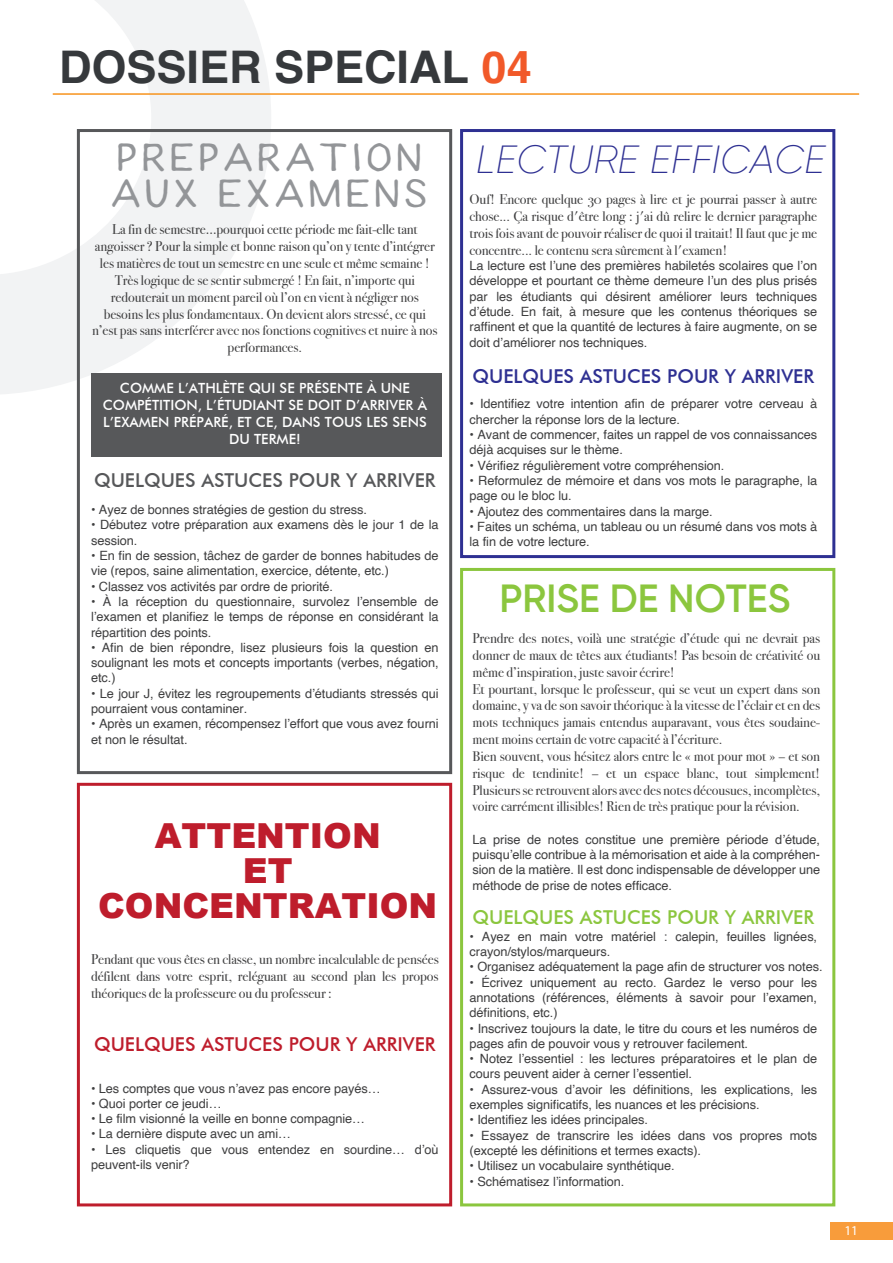
<style>
.page{position:relative;width:893px;height:1263px;background:#fff}
.page>*{position:absolute;margin:0;border:0;box-sizing:border-box;transform-origin:0 0}
.t1{font:700 45px "Helvetica";color:#36393c}
.t2{font:39.15px/36px "Aldi";color:#939598}
.t3{font:italic 200 39.15px "Gilroy";color:#2e3092}
.t4{font:600 39.15px "Gilroy";color:#8bc63e}
.t5{font:34.5px/34.8px "Arial MT Black";color:#be1d2c;text-align:center}
.t6{font:500 19.2px "Futura BT";color:#57585a}
.t7{font:500 19.2px "Futura BT";color:#be1d2c}
.t8{font:500 19.2px "Futura BT";color:#2e3092}
.t9{font:500 19.2px "Futura BT";color:#8bc63e}
.t10{font:14.1px/16.8px "Bodoni Svty Two OSITCTT";letter-spacing:-.005em;color:#3e3e3f;text-align:justify}
.t11{font:500 14.1px/16.8px "Futura BT";color:#fff;text-align:center}
.t12{font:13.5px "Myriad Pro";color:#fff}
.t13{font:12.75px/15.3px "Helvetica";letter-spacing:-.005em;color:#3e3e3f}
.s1{color:#f15929}
</style>
<div class="page">
<svg style="left:0;top:0;width:271px;height:395px;fill:#f2f3f4"></svg>
<div style="left:830px;top:1222px;width:63px;height:18px;background:#f89c3b"></div>
<hr style="left:53px;top:93px;width:806px;height:2px;background:#f7931d">
<div style="left:91px;top:374px;width:350px;height:83px;background:#57585a"></div>
<div style="left:77px;top:129px;width:375px;height:645px;border:3px solid #57585a"></div>
<div style="left:77px;top:783px;width:375px;height:423px;border:3px solid #be1d2c"></div>
<div style="left:460px;top:129px;width:375px;height:429px;border:3px solid #2e3092"></div>
<div style="left:460px;top:568px;width:375px;height:638px;border:3px solid #8bc63e"></div>
<h1 class="t1" style="left:59px;top:40px;width:474px">DOSSIER SPECIAL <span class="s1">04</span></h1>
<h2 class="t2" style="left:109px;top:140px;width:322px">PREPARATION<br>AUX EXAMENS</h2>
<p class="t10" style="left:92px;top:221px;width:347px;text-align:center">La fin de semestre…pourquoi cette période me fait-elle tant angoisser ? Pour la simple et bonne raison qu’on y tente d’intégrer les matières de tout un semestre en une seule et même semaine !<br>Très logique de se sentir submergé ! En fait, n’importe qui redouterait un moment pareil où l’on en vient à négliger nos besoins les plus fondamentaux. On devient alors stressé, ce qui n’est pas sans interférer avec nos fonctions cognitives et nuire à nos performances.</p>
<p class="t11" style="left:103px;top:380px;width:326px">COMME L’ATHLÈTE QUI SE PRÉSENTE À UNE COMPÉTITION, L’ÉTUDIANT SE DOIT D’ARRIVER À L’EXAMEN PRÉPARÉ, ET CE, DANS TOUS LES SENS DU TERME!</p>
<h3 class="t6" style="left:94px;top:468px;width:343px">QUELQUES ASTUCES POUR Y ARRIVER</h3>
<p class="t13" style="left:91px;top:502px;width:277px">• Ayez de bonnes stratégies de gestion du stress.</p>
<p class="t13" style="left:91px;top:518px;width:349px">• Débutez votre préparation aux examens dès le jour 1 de la session.</p>
<p class="t13" style="left:91px;top:548px;width:349px">• En fin de session, tâchez de garder de bonnes habitudes de vie (repos, saine alimentation, exercice, détente, etc.)</p>
<p class="t13" style="left:91px;top:579px;width:244px">• Classez vos activités par ordre de priorité.</p>
<p class="t13" style="left:91px;top:594px;width:349px;text-align:justify">• À la réception du questionnaire, survolez l’ensemble de l’examen et planifiez le temps de réponse en considérant la répartition des points.</p>
<p class="t13" style="left:91px;top:640px;width:349px;text-align:justify">• Afin de bien répondre, lisez plusieurs fois la question en soulignant les mots et concepts importants (verbes, négation, etc.)</p>
<p class="t13" style="left:91px;top:686px;width:349px">• Le jour J, évitez les regroupements d’étudiants stressés qui pourraient vous contaminer.</p>
<p class="t13" style="left:91px;top:717px;width:349px">• Après un examen, récompensez l’effort que vous avez fourni et non le résultat.</p>
<h3 class="t5" style="left:98px;top:820px;width:341px">ATTENTION<br>ET<br>CONCENTRATION</h3>
<p class="t10" style="left:91px;top:951px;width:349px">Pendant que vous êtes en classe, un nombre incalculable de pensées défilent dans votre esprit, reléguant au second plan les propos théoriques de la professeure ou du professeur :</p>
<h3 class="t7" style="left:94px;top:1033px;width:343px">QUELQUES ASTUCES POUR Y ARRIVER</h3>
<p class="t13" style="left:91px;top:1081px;width:291px">• Les comptes que vous n’avez pas encore payés…</p>
<p class="t13" style="left:91px;top:1096px;width:132px">• Quoi porter ce jeudi…</p>
<p class="t13" style="left:91px;top:1111px;width:275px">• Le film visionné la veille en bonne compagnie…</p>
<p class="t13" style="left:91px;top:1127px;width:201px">• La dernière dispute avec un ami…</p>
<p class="t13" style="left:91px;top:1142px;width:349px">• Les cliquetis que vous entendez en sourdine… d’où peuvent-ils venir?</p>
<h2 class="t3" style="left:476px;top:135px;width:351px">LECTURE EFFICACE</h2>
<p class="t10" style="left:470px;top:191px;width:349px">Ouf! Encore quelque 30 pages à lire et je pourrai passer à autre chose... Ça risque d'être long : j'ai dû relire le dernier paragraphe trois fois avant de pouvoir réaliser de quoi il traitait! Il faut que je me concentre... le contenu sera sûrement à l'examen!</p>
<p class="t13" style="left:470px;top:258px;width:349px;text-align:justify">La lecture est l’une des premières habiletés scolaires que l’on développe et pourtant ce thème demeure l’un des plus prisés par les étudiants qui désirent améliorer leurs techniques d’étude. En fait, à mesure que les contenus théoriques se raffinent et que la quantité de lectures à faire augmente, on se doit d’améliorer nos techniques.</p>
<h3 class="t8" style="left:473px;top:365px;width:343px">QUELQUES ASTUCES POUR Y ARRIVER</h3>
<p class="t13" style="left:470px;top:397px;width:349px">• Identifiez votre intention afin de préparer votre cerveau à chercher la réponse lors de la lecture.</p>
<p class="t13" style="left:470px;top:427px;width:349px">• Avant de commencer, faites un rappel de vos connaissances déjà acquises sur le thème.</p>
<p class="t13" style="left:470px;top:458px;width:256px">• Vérifiez régulièrement votre compréhension.</p>
<p class="t13" style="left:470px;top:473px;width:349px">• Reformulez de mémoire et dans vos mots le paragraphe, la page ou le bloc lu.</p>
<p class="t13" style="left:470px;top:504px;width:245px">• Ajoutez des commentaires dans la marge.</p>
<p class="t13" style="left:470px;top:519px;width:349px">• Faites un schéma, un tableau ou un résumé dans vos mots à la fin de votre lecture.</p>
<h2 class="t4" style="left:499px;top:574px;width:292px">PRISE DE NOTES</h2>
<p class="t10" style="left:473px;top:630px;width:349px;text-align:left">Prendre des notes, voilà une stratégie d’étude qui ne devrait pas donner de maux de têtes aux étudiants! Pas besoin de créativité ou même d’inspiration, juste savoir écrire!<br>Et pourtant, lorsque le professeur, qui se veut un expert dans son domaine, y va de son savoir théorique à la vitesse de l’éclair et en des mots techniques jamais entendus auparavant, vous êtes soudaine&shy;ment moins certain de votre capacité à l’écriture.<br>Bien souvent, vous hésitez alors entre le « mot pour mot » – et son risque de tendinite! – et un espace blanc, tout simplement!<br>Plusieurs se retrouvent alors avec des notes décousues, incomplètes, voire carrément illisibles! Rien de très pratique pour la révision.</p>
<p class="t13" style="left:473px;top:832px;width:349px;text-align:justify">La prise de notes constitue une première période d’étude, puisqu’elle contribue à la mémorisation et aide à la compréhen&shy;sion de la matière. Il est donc indispensable de développer une méthode de prise de notes efficace.</p>
<p class="t13" style="left:470px;top:929px;width:349px">• Ayez en main votre matériel : calepin, feuilles lignées, crayon/stylos/marqueurs.</p>
<p class="t13" style="left:470px;top:959px;width:354px">• Organisez adéquatement la page afin de structurer vos notes.</p>
<p class="t13" style="left:470px;top:975px;width:349px;text-align:justify">• Écrivez uniquement au recto. Gardez le verso pour les annotations (références, éléments à savoir pour l’examen, définitions, etc.)</p>
<p class="t13" style="left:470px;top:1021px;width:349px">• Inscrivez toujours la date, le titre du cours et les numéros de pages afin de pouvoir vous y retrouver facilement.</p>
<p class="t13" style="left:470px;top:1051px;width:349px">• Notez l’essentiel : les lectures préparatoires et le plan de cours peuvent aider à cerner l’essentiel.</p>
<p class="t13" style="left:470px;top:1082px;width:349px">• Assurez-vous d’avoir les définitions, les explications, les exemples significatifs, les nuances et les précisions.</p>
<p class="t13" style="left:470px;top:1113px;width:180px">• Identifiez les idées principales.</p>
<p class="t13" style="left:470px;top:1128px;width:349px">• Essayez de transcrire les idées dans vos propres mots (excepté les définitions et termes exacts).</p>
<p class="t13" style="left:470px;top:1158px;width:207px">• Utilisez un vocabulaire synthétique.</p>
<p class="t13" style="left:470px;top:1174px;width:156px">• Schématisez l’information.</p>
<h3 class="t9" style="left:473px;top:906px;width:343px">QUELQUES ASTUCES POUR Y ARRIVER</h3>
<p class="t12" style="left:844px;top:1222px;width:15px">11</p>
</div>
